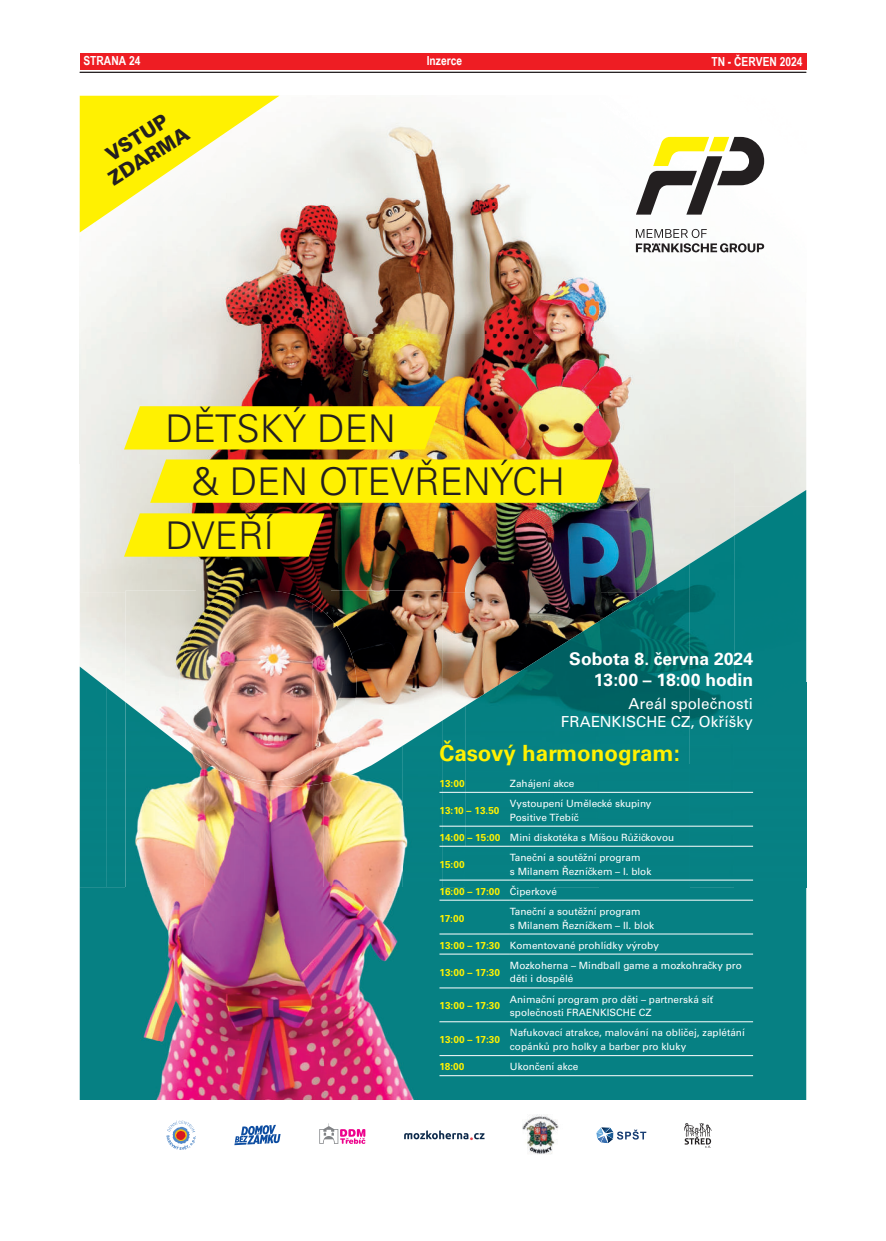
<style>
.page{position:relative;width:886px;height:1241px;background:#fff}
.page>*{position:absolute;margin:0;border:0;box-sizing:border-box;transform-origin:0 0}
.t1{font:300 38.12px "Univers LT Pro 45";color:#231f20}
.t2{font:700 22.38px "Univers LT Pro 65";color:#fff101}
.t3{font:900 19.75px/22.1px "Univers LT Pro 75";color:#231f20;text-align:center;scale:.94 1}
.t4{font:700 17.5px/21px "Univers LT Pro 65";color:#fff;text-align:right}
.t5{font:15.12px/18.2px "Univers LT Pro 55 Roman";letter-spacing:.005em;color:#fff;text-align:right}
.t6{font:700 12.5px "Arial Narrow";color:#fff}
.t7{font:10px/13.8px "Univers LT Pro 55 Roman";color:#fff}
.t8{font:700 10px "Univers LT Pro 65";color:#fff101}
.s1{font-family:"Univers LT Pro 65";font-weight:700;color:#fff101}
.s2{font-family:"Univers LT Pro 55 Roman";font-weight:400;color:#fff}
</style>
<div class="page">
<div style="left:80px;top:53px;width:726px;height:17px;background:#ee1d23"></div>
<hr style="left:80px;top:72px;width:726px;height:1px;background:#231f20">
<img style="left:80px;top:114px;width:726px;height:1041px">
<hr style="left:439px;top:792px;width:71px;height:1px;background:#fff">
<hr style="left:510px;top:792px;width:243px;height:1px;background:#fff">
<hr style="left:439px;top:825px;width:71px;height:1px;background:#fff">
<hr style="left:510px;top:825px;width:243px;height:1px;background:#fff">
<hr style="left:439px;top:845px;width:71px;height:1px;background:#fff">
<hr style="left:510px;top:845px;width:243px;height:1px;background:#fff">
<hr style="left:439px;top:879px;width:71px;height:1px;background:#fff">
<hr style="left:510px;top:879px;width:243px;height:1px;background:#fff">
<hr style="left:439px;top:899px;width:71px;height:1px;background:#fff">
<hr style="left:510px;top:899px;width:243px;height:1px;background:#fff">
<hr style="left:439px;top:933px;width:71px;height:1px;background:#fff">
<hr style="left:510px;top:933px;width:243px;height:1px;background:#fff">
<hr style="left:439px;top:953px;width:71px;height:1px;background:#fff">
<hr style="left:510px;top:953px;width:243px;height:1px;background:#fff">
<hr style="left:439px;top:987px;width:71px;height:1px;background:#fff">
<hr style="left:510px;top:987px;width:243px;height:1px;background:#fff">
<hr style="left:439px;top:1021px;width:71px;height:1px;background:#fff">
<hr style="left:510px;top:1021px;width:243px;height:1px;background:#fff">
<hr style="left:439px;top:1055px;width:71px;height:1px;background:#fff">
<hr style="left:510px;top:1055px;width:243px;height:1px;background:#fff">
<hr style="left:439px;top:1075px;width:71px;height:1px;background:#fff">
<hr style="left:510px;top:1075px;width:243px;height:1px;background:#fff">
<svg style="left:80px;top:96px;width:199px;height:136px"></svg>
<p class="t6" style="left:83px;top:53px;width:58px">STRANA 24</p>
<p class="t6" style="left:427px;top:53px;width:37px">Inzerce</p>
<p class="t6" style="left:711px;top:52px;width:93px">TN - ČERVEN 2024</p>
<h3 class="t3" style="left:92px;top:151px;width:98px;rotate:-32deg">VSTUP<br>ZDARMA</h3>
<h1 class="t1" style="left:165px;top:403px;width:232px">DĚTSKÝ DEN</h1>
<h1 class="t1" style="left:192px;top:456px;width:375px">&amp; DEN OTEVŘENÝCH</h1>
<h1 class="t1" style="left:165px;top:510px;width:110px">DVEŘÍ</h1>
<h3 class="t4" style="left:569px;top:647px;width:185px">Sobota 8. června 2024<br>13:00 – 18:00 hodin</h3>
<h3 class="t5" style="left:561px;top:694px;width:194px">Areál společnosti<br>FRAENKISCHE CZ, Okříšky</h3>
<h2 class="t2" style="left:439px;top:737px;width:242px">Časový harmonogram:</h2>
<p class="t8" style="left:439px;top:776px;width:27px">13:00</p>
<p class="t7" style="left:510px;top:775px;width:66px">Zahájení akce</p>
<p class="t8" style="left:439px;top:803px;width:61px">13:10 – 13.50</p>
<p class="t7" style="left:510px;top:796px;width:143px">Vystoupení Umělecké skupiny<br>Positive Třebíč</p>
<p class="t7" style="left:439px;top:829px;width:236px"><span class="s1">14:00 – 15:00</span> Mini diskotéka s Míšou Růžičkovou</p>
<p class="t8" style="left:439px;top:857px;width:27px">15:00</p>
<p class="t7" style="left:510px;top:849px;width:143px">Taneční a soutěžní program<br>s Milanem Řezníčkem – I. blok</p>
<p class="t8" style="left:439px;top:884px;width:119px">16:00 – 17:00 <span class="s2">Čiperkové</span></p>
<p class="t8" style="left:439px;top:910px;width:26px">17:00</p>
<p class="t7" style="left:510px;top:903px;width:146px">Taneční a soutěžní program<br>s Milanem Řezníčkem – II. blok</p>
<p class="t7" style="left:439px;top:937px;width:221px"><span class="s1">13:00 – 17:30</span> Komentované prohlídky výroby</p>
<p class="t8" style="left:439px;top:964px;width:62px">13:00 – 17:30</p>
<p class="t7" style="left:510px;top:957px;width:233px">Mozkoherna – Mindball game a mozkohračky pro děti i dospělé</p>
<p class="t8" style="left:439px;top:998px;width:62px">13:00 – 17:30</p>
<p class="t7" style="left:510px;top:991px;width:204px">Animační program pro děti – partnerská síť společnosti FRAENKISCHE CZ</p>
<p class="t8" style="left:439px;top:1032px;width:62px">13:00 – 17:30</p>
<p class="t7" style="left:510px;top:1025px;width:236px">Nafukovací atrakce, malování na obličej, zaplétání copánků pro holky a barber pro kluky</p>
<p class="t8" style="left:439px;top:1059px;width:27px">18:00</p>
<p class="t7" style="left:510px;top:1059px;width:70px">Ukončení akce</p>
</div>
